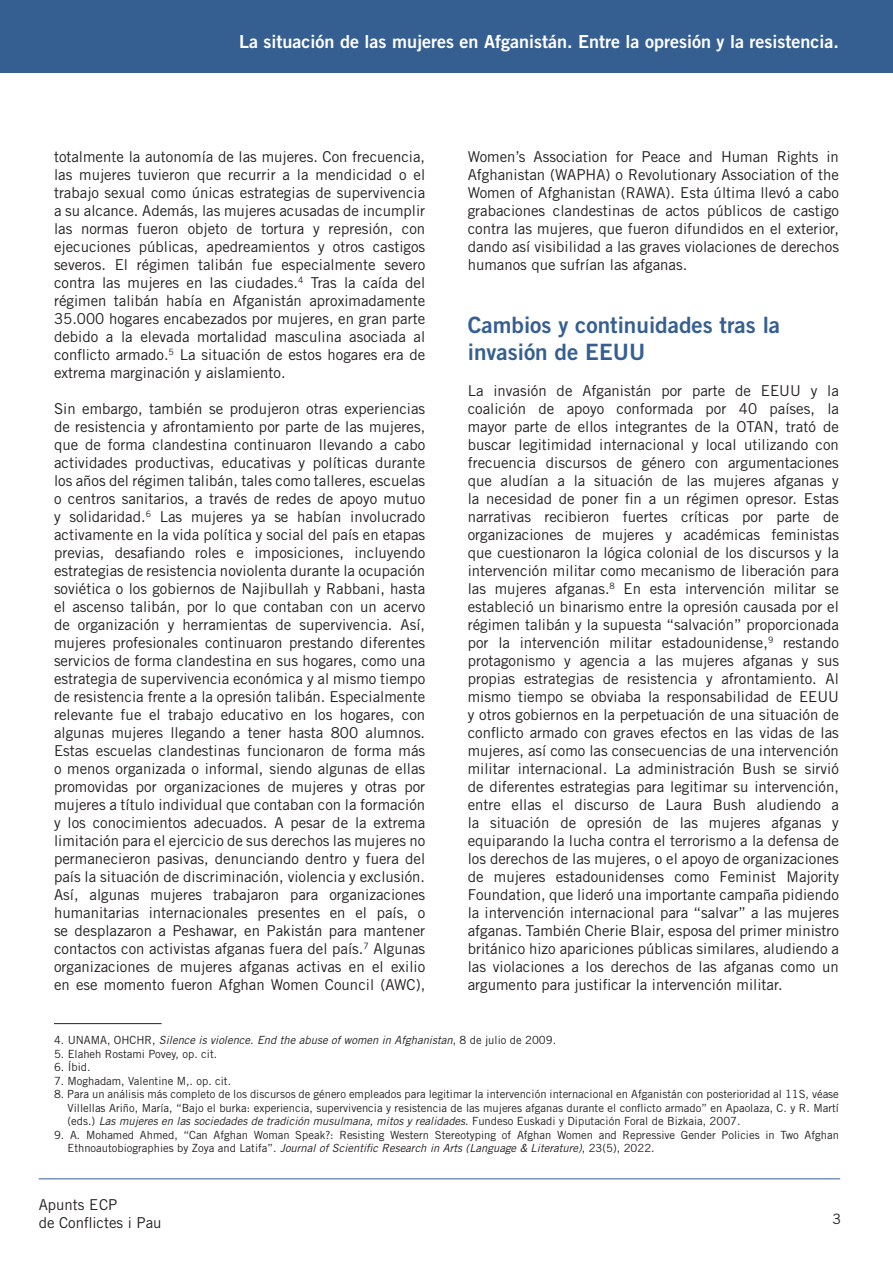
<style>
.page{position:relative;width:893px;height:1263px;background:#fff}
.page>*{position:absolute;margin:0;border:0;box-sizing:border-box;transform-origin:0 0}
.Normal__Web{font:22.5px/27px "Trade Gothic LT Std Bd 2";color:#365f91}
.t1{font:18px "Trade Gothic LT Std Bd 2";color:#fff}
.t2{font:15px/18px "Trade Gothic LT Std";color:#231f20;text-align:justify}
.t3{font:14.25px "Trade Gothic LT Std";color:#231f20}
.t4{font:11.25px/13.5px "Trade Gothic LT Std";color:#231f20;text-align:justify}
.t5{font:italic 11.25px "Trade Gothic LT Std";color:#231f20}
.s1{font-style:normal}
.s2{font-style:italic}
</style>
<div class="page">
<hr style="left:39px;top:1178px;width:801px;height:1px;background:#365f91">
<div style="left:0;top:0;width:893px;height:72px;background:#365f91"></div>
<hr style="left:54px;top:1023px;width:108px;height:1px;background:#231f20">
<p class="t1" style="left:239px;top:30px;width:601px">La situación de las mujeres en Afganistán. Entre la opresión y la resistencia.</p>
<p class="t2" style="left:54px;top:147px;width:373px">totalmente la autonomía de las mujeres. Con frecuencia, las mujeres tuvieron que recurrir a la mendicidad o el trabajo sexual como únicas estrategias de supervivencia a su alcance. Además, las mujeres acusadas de incumplir las normas fueron objeto de tortura y represión, con ejecuciones públicas, apedreamientos y otros castigos severos. El régimen talibán fue especialmente severo contra las mujeres en las ciudades.<sup>4</sup> Tras la caída del régimen talibán había en Afganistán aproximadamente 35.000 hogares encabezados por mujeres, en gran parte debido a la elevada mortalidad masculina asociada al conflicto armado.<sup>5</sup> La situación de estos hogares era de extrema marginación y aislamiento.</p>
<p class="t2" style="left:54px;top:399px;width:373px">Sin embargo, también se produjeron otras experiencias de resistencia y afrontamiento por parte de las mujeres, que de forma clandestina continuaron llevando a cabo actividades productivas, educativas y políticas durante los años del régimen talibán, tales como talleres, escuelas o centros sanitarios, a través de redes de apoyo mutuo y solidaridad.<sup>6</sup> Las mujeres ya se habían involucrado activamente en la vida política y social del país en etapas previas, desafiando roles e imposiciones, incluyendo estrategias de resistencia noviolenta durante la ocupación soviética o los gobiernos de Najibullah y Rabbani, hasta el ascenso talibán, por lo que contaban con un acervo de organización y herramientas de supervivencia. Así, mujeres profesionales continuaron prestando diferentes servicios de forma clandestina en sus hogares, como una estrategia de supervivencia económica y al mismo tiempo de resistencia frente a la opresión talibán. Especialmente relevante fue el trabajo educativo en los hogares, con algunas mujeres llegando a tener hasta 800 alumnos.<br>Estas escuelas clandestinas funcionaron de forma más o menos organizada o informal, siendo algunas de ellas promovidas por organizaciones de mujeres y otras por mujeres a título individual que contaban con la formación y los conocimientos adecuados. A pesar de la extrema limitación para el ejercicio de sus derechos las mujeres no permanecieron pasivas, denunciando dentro y fuera del país la situación de discriminación, violencia y exclusión.<br>Así, algunas mujeres trabajaron para organizaciones humanitarias internacionales presentes en el país, o se desplazaron a Peshawar, en Pakistán para mantener contactos con activistas afganas fuera del país.<sup>7</sup> Algunas organizaciones de mujeres afganas activas en el exilio en ese momento fueron Afghan Women Council (AWC),</p>
<p class="t2" style="left:468px;top:147px;width:373px">Women’s Association for Peace and Human Rights in Afghanistan (WAPHA) o Revolutionary Association of the Women of Afghanistan (RAWA). Esta última llevó a cabo grabaciones clandestinas de actos públicos de castigo contra las mujeres, que fueron difundidos en el exterior, dando así visibilidad a las graves violaciones de derechos humanos que sufrían las afganas.</p>
<p class="Normal__Web" style="left:468px;top:311px;width:314px">Cambios y continuidades tras la invasión de EEUU</p>
<p class="t2" style="left:468px;top:381px;width:373px">La invasión de Afganistán por parte de EEUU y la coalición de apoyo conformada por 40 países, la mayor parte de ellos integrantes de la OTAN, trató de buscar legitimidad internacional y local utilizando con frecuencia discursos de género con argumentaciones que aludían a la situación de las mujeres afganas y la necesidad de poner fin a un régimen opresor. Estas narrativas recibieron fuertes críticas por parte de organizaciones de mujeres y académicas feministas que cuestionaron la lógica colonial de los discursos y la intervención militar como mecanismo de liberación para las mujeres afganas.<sup>8</sup> En esta intervención militar se estableció un binarismo entre la opresión causada por el régimen talibán y la supuesta “salvación” proporcionada por la intervención militar estadounidense,<sup>9</sup> restando protagonismo y agencia a las mujeres afganas y sus propias estrategias de resistencia y afrontamiento. Al mismo tiempo se obviaba la responsabilidad de EEUU y otros gobiernos en la perpetuación de una situación de conflicto armado con graves efectos en las vidas de las mujeres, así como las consecuencias de una intervención militar internacional. La administración Bush se sirvió de diferentes estrategias para legitimar su intervención, entre ellas el discurso de Laura Bush aludiendo a la situación de opresión de las mujeres afganas y equiparando la lucha contra el terrorismo a la defensa de los derechos de las mujeres, o el apoyo de organizaciones de mujeres estadounidenses como Feminist Majority Foundation, que lideró una importante campaña pidiendo la intervención internacional para “salvar” a las mujeres afganas. También Cherie Blair, esposa del primer ministro británico hizo apariciones públicas similares, aludiendo a las violaciones a los derechos de las afganas como un argumento para justificar la intervención militar.</p>
<p class="t5" style="left:54px;top:1033px;width:504px"><span class="s1">4. UNAMA, OHCHR,</span> Silence is violence. End the abuse of women in Afghanistan<span class="s1">, 8 de julio de 2009.</span></p>
<p class="t4" style="left:54px;top:1047px;width:165px">5. Elaheh Rostami Povey, op. cit.</p>
<p class="t4" style="left:54px;top:1060px;width:38px">6. Íbid.</p>
<p class="t4" style="left:54px;top:1074px;width:179px">7. Moghadam, Valentine M,. op. cit.</p>
<p class="t4" style="left:68px;top:1087px;width:773px;text-indent:-14px">8. Para un análisis más completo de los discursos de género empleados para legitimar la intervención internacional en Afganistán con posterioridad al 11S, véase Villellas Ariño, María, “Bajo el burka: experiencia, supervivencia y resistencia de las mujeres afganas durante el conflicto armado” en Apaolaza, C. y R. Martí (eds.) <span class="s2">Las mujeres en las sociedades de tradición musulmana, mitos y realidades</span>. Fundeso Euskadi y Diputación Foral de Bizkaia, 2007.</p>
<p class="t4" style="left:68px;top:1128px;width:773px;text-indent:-14px">9. A. Mohamed Ahmed, “Can Afghan Woman Speak?: Resisting Western Stereotyping of Afghan Women and Repressive Gender Policies in Two Afghan<br>Ethnoautobiographies by Zoya and Latifa”. <span class="s2">Journal of Scientific Research in Arts (Language &amp; Literature)</span>, 23(5), 2022.</p>
<p class="t2" style="left:39px;top:1195px;width:124px">Apunts ECP<br>de Conflictes i Pau</p>
<p class="t3" style="left:832px;top:1210px;width:10px">3</p>
</div>
